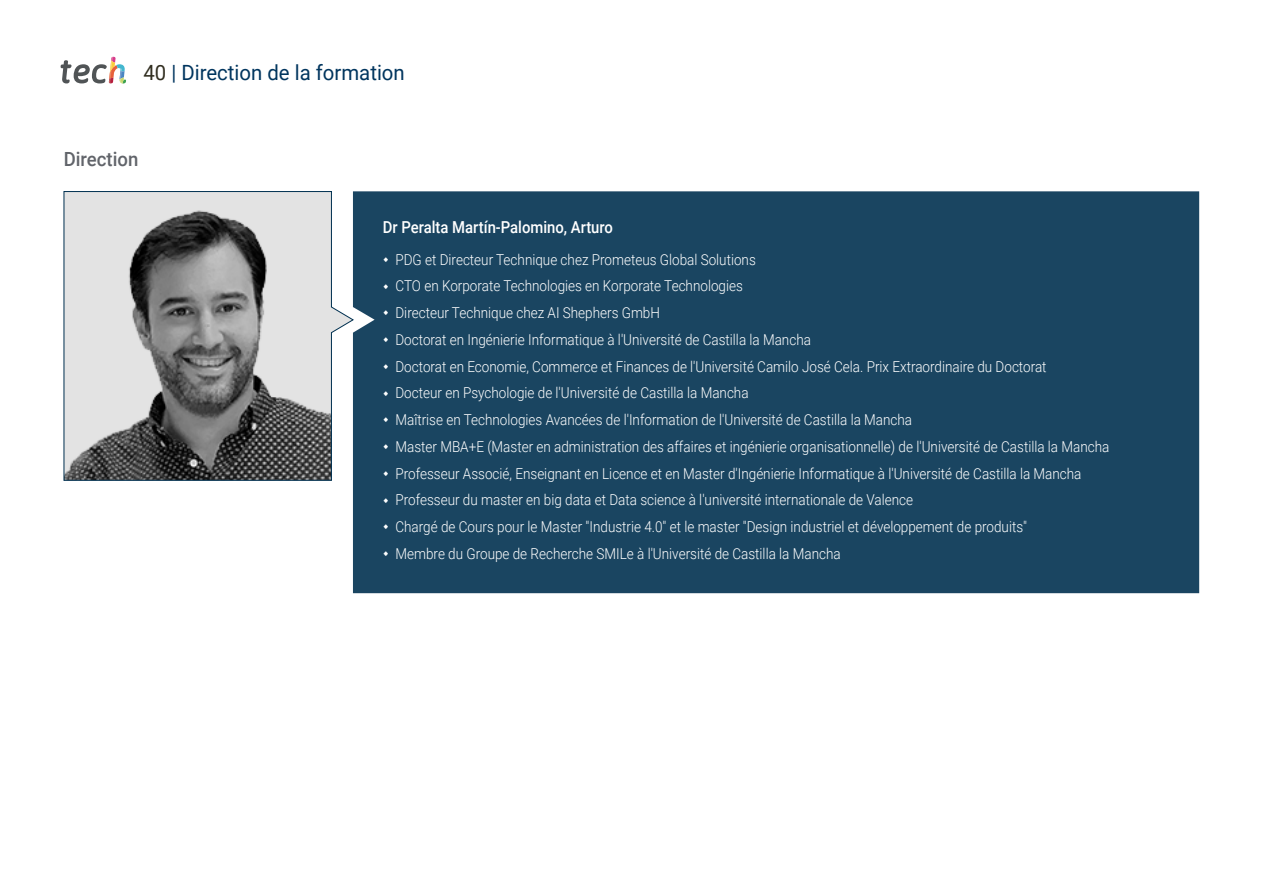
<style>
.page{position:relative;width:1263px;height:893px;background:#fff}
.page>*{position:absolute;margin:0;border:0;box-sizing:border-box;transform-origin:0 0}
.t1{font:21px "Roboto";color:#00355e}
.t2{font:500 19.5px "Roboto";color:#61646a;scale:.95 1}
.t3{font:500 16.5px "Roboto";color:#fff;scale:.9 1}
.t4{font:300 15px/26.7px "Roboto";color:#fff;scale:.9 1}
.s1{color:#312e20}
</style>
<div class="page">
<svg style="left:61px;top:57px;width:65px;height:27px"></svg>
<svg style="left:64px;top:191px;width:289px;height:290px;background:#a4a4a5"></svg>
<div style="left:353px;top:191px;width:846px;height:402px;background:#1a4561"></div>
<svg style="left:384px;top:257px;width:4px;height:5px"></svg>
<svg style="left:384px;top:284px;width:4px;height:5px"></svg>
<svg style="left:384px;top:310px;width:4px;height:5px"></svg>
<svg style="left:384px;top:337px;width:4px;height:5px"></svg>
<svg style="left:384px;top:364px;width:4px;height:5px"></svg>
<svg style="left:384px;top:391px;width:4px;height:5px"></svg>
<svg style="left:384px;top:417px;width:4px;height:5px"></svg>
<svg style="left:384px;top:444px;width:4px;height:5px"></svg>
<svg style="left:384px;top:471px;width:4px;height:5px"></svg>
<svg style="left:384px;top:498px;width:4px;height:5px"></svg>
<svg style="left:384px;top:524px;width:4px;height:5px"></svg>
<svg style="left:384px;top:551px;width:4px;height:5px"></svg>
<h1 class="t1" style="left:144px;top:57px;width:263px"><span class="s1">40</span> | Direction de la formation</h1>
<h2 class="t2" style="left:64px;top:145px;width:80px">Direction</h2>
<p class="t3" style="left:383px;top:215px;width:257px">Dr Peralta Martín-Palomino, Arturo</p>
<p class="t4" style="left:395px;top:245px;width:795px">PDG et Directeur Technique chez Prometeus Global Solutions<br>CTO en Korporate Technologies en Korporate Technologies<br>Directeur Technique chez AI Shephers GmbH<br>Doctorat en Ingénierie Informatique à l'Université de Castilla la Mancha<br>Doctorat en Economie, Commerce et Finances de l'Université Camilo José Cela. Prix Extraordinaire du Doctorat<br>Docteur en Psychologie de l'Université de Castilla la Mancha<br>Maîtrise en Technologies Avancées de l'Information de l'Université de Castilla la Mancha<br>Master MBA+E (Master en administration des affaires et ingénierie organisationnelle) de l'Université de Castilla la Mancha Professeur Associé, Enseignant en Licence et en Master d'Ingénierie Informatique à l'Université de Castilla la Mancha Professeur du master en big data et Data science à l'université internationale de Valence<br>Chargé de Cours pour le Master "Industrie 4.0" et le master "Design industriel et développement de produits"<br>Membre du Groupe de Recherche SMILe à l'Université de Castilla la Mancha</p>
</div>
